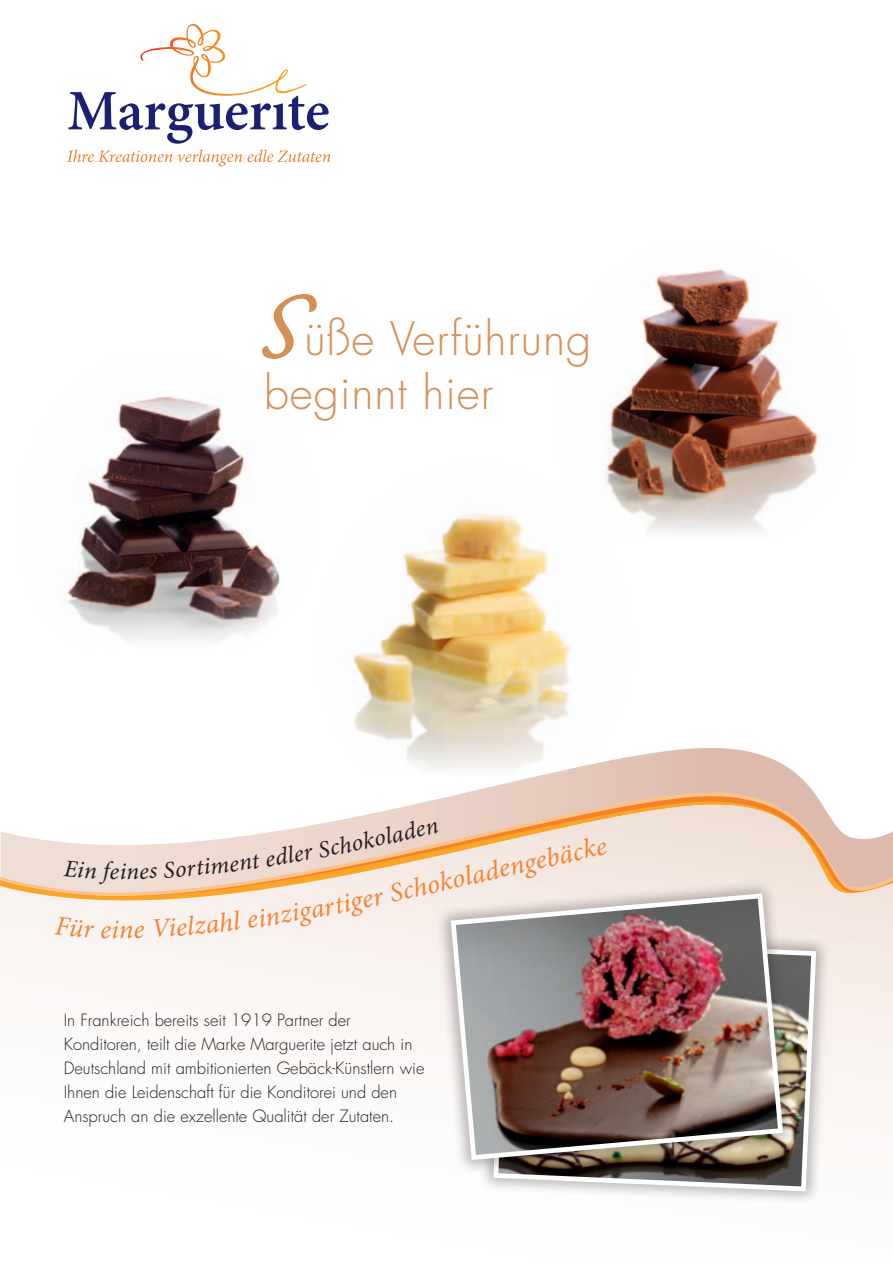
<style>
.page{position:relative;width:893px;height:1263px;background:#fff}
.page>*{position:absolute;margin:0;border:0;box-sizing:border-box;transform-origin:0 0}
.t1{font:700 102px "Dolce";color:#d59057}
.t2{font:300 45px/54px "Futura";letter-spacing:.02em;color:#d59057}
.t3{font:italic 27px "Minion Pro";color:#f48232}
.t4{font:italic 24px "Minion Pro";color:#231f20}
.t5{font:300 16.5px/24px "Futura";color:#231f20}
</style>
<div class="page">
<svg style="left:634px;top:748px;width:163px;height:26px"></svg>
<svg style="left:1px;top:916px;width:892px;height:199px"></svg>
<svg style="left:530px;top:774px;width:271px;height:4px"></svg>
<svg style="left:504px;top:778px;width:303px;height:6px;fill:#e0c1b3"></svg>
<svg style="left:1px;top:784px;width:892px;height:132px"></svg>
<svg style="left:483px;top:921px;width:350px;height:281px;fill:#f9f5f3"></svg>
<svg style="left:491px;top:935px;width:328px;height:259px"></svg>
<svg style="left:433px;top:876px;width:367px;height:301px"></svg>
<img style="left:448px;top:891px;width:338px;height:271px">
<img style="left:353px;top:513px;width:281px;height:262px">
<img style="left:557px;top:269px;width:262px;height:269px">
<img style="left:67px;top:396px;width:213px;height:245px">
<svg style="left:68px;top:24px;width:261px;height:120px"></svg>
<svg style="left:67px;top:150px;width:105px;height:12px"></svg>
<svg style="left:178px;top:150px;width:152px;height:16px"></svg>
<svg style="left:0;top:832px;width:1px;height:125px"></svg>
<svg style="left:64px;top:860px;width:55px;height:25px"></svg>
<svg style="left:128px;top:867px;width:29px;height:12px"></svg>
<div style="left:164px;top:845px;width:150px;height:33px;background:#efdad1"></div>
<svg style="left:416px;top:822px;width:23px;height:15px"></svg>
<svg style="left:55px;top:917px;width:39px;height:20px"></svg>
<svg style="left:101px;top:925px;width:10px;height:13px"></svg>
<svg style="left:135px;top:925px;width:9px;height:13px"></svg>
<div style="left:154px;top:910px;width:87px;height:27px;background:#f9f3f0"></div>
<div style="left:248px;top:903px;width:77px;height:25px;background:#f8f0ec"></div>
<svg style="left:559px;top:837px;width:49px;height:26px"></svg>
<h1 class="t1" style="left:264px;top:261px;width:40px">S</h1>
<h2 class="t2" style="left:264px;top:313px;width:329px;text-indent:41px">üße Verführung beginnt hier</h2>
<h3 class="t4" style="left:120px;top:857px;width:8px">i</h3>
<h3 class="t3" style="left:112px;top:913px;width:24px">in</h3>
<h3 class="t4" style="left:360px;top:827px;width:55px;rotate:-12deg">kola d</h3>
<h3 class="t4" style="left:316px;top:836px;width:52px;rotate:-11deg">S cho</h3>
<h3 class="t3" style="left:409px;top:873px;width:151px;rotate:-13deg">hokola d e n ge b</h3>
<h3 class="t3" style="left:359px;top:884px;width:60px;rotate:-12deg">erSc</h3>
<h3 class="t3" style="left:321px;top:891px;width:47px;rotate:-11deg">rti g</h3>
<p class="t5" style="left:64px;top:1008px;width:362px">In Frankreich bereits seit 1919 Partner der Konditoren, teilt die Marke Marguerite jetzt auch in Deutschland mit ambitionierten Gebäck-Künstlern wie Ihnen die Leidenschaft für die Konditorei und den Anspruch an die exzellente Qualität der Zutaten.</p>
</div>
